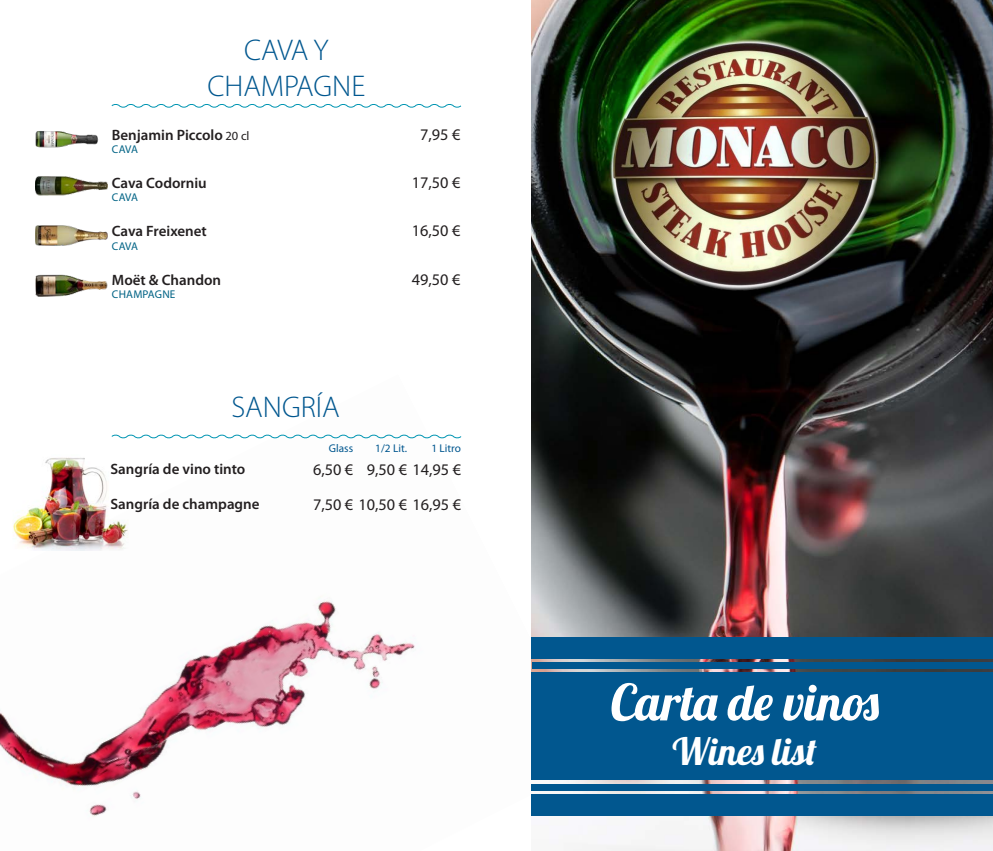
<style>
.page{position:relative;width:993px;height:851px;background:#fff}
.page>*{position:absolute;margin:0;border:0;box-sizing:border-box;transform-origin:0 0}
.t1{font:50px "Lobster 1.4";color:#fff}
.t2{font:37.5px "Lobster 1.4";color:#fff}
.t3{font:300 30px "Myriad Pro";color:#01578f}
.t4{font:16.25px "Myriad Pro";color:#231f20}
.t5{font:600 15px "Myriad Pro";color:#231f20}
.t6{font:11.25px "Myriad Pro";letter-spacing:.015em;color:#016385}
.t7{font:11.25px "Myriad Pro";color:#01578f}
.s1{font-weight:400;font-size:12.5px}
</style>
<div class="page">
<img style="left:0;top:550px;width:415px;height:267px">
<img style="left:13px;top:457px;width:115px;height:93px">
<svg style="left:111px;top:434px;width:351px;height:5px"></svg>
<svg style="left:111px;top:104px;width:351px;height:4px"></svg>
<img style="left:35px;top:225px;width:72px;height:21px">
<img style="left:35px;top:131px;width:63px;height:17px">
<img style="left:35px;top:176px;width:72px;height:20px">
<img style="left:35px;top:275px;width:72px;height:21px">
<img style="left:531px;top:0;width:461px;height:850px">
<img style="left:609px;top:39px;width:270px;height:252px">
<div style="left:531px;top:672px;width:461px;height:108px;background:#01578f"></div>
<div style="left:531px;top:637px;width:461px;height:22px;background:#01578f"></div>
<div style="left:531px;top:793px;width:461px;height:22px;background:#01578f"></div>
<div style="left:532px;top:662px;width:460px;height:7px;background:#01578f"></div>
<div style="left:531px;top:783px;width:461px;height:7px;background:#01578f"></div>
<p class="t3" style="left:244px;top:33px;width:86px">CAVA Y</p>
<p class="t3" style="left:207px;top:69px;width:159px">CHAMPAGNE</p>
<p class="t5" style="left:112px;top:126px;width:139px">Benjamin Piccolo <span class="s1">20 cl</span></p>
<p class="t6" style="left:112px;top:143px;width:28px">CAVA</p>
<p class="t5" style="left:112px;top:175px;width:96px">Cava Codorniu</p>
<p class="t6" style="left:112px;top:191px;width:28px">CAVA</p>
<p class="t5" style="left:112px;top:223px;width:96px">Cava Freixenet</p>
<p class="t6" style="left:112px;top:240px;width:28px">CAVA</p>
<p class="t5" style="left:112px;top:271px;width:111px">Moët &amp; Chandon</p>
<p class="t6" style="left:112px;top:288px;width:65px">CHAMPAGNE</p>
<p class="t3" style="left:231px;top:390px;width:110px">SANGRÍA</p>
<p class="t4" style="left:420px;top:125px;width:42px">7,95 €</p>
<p class="t4" style="left:412px;top:174px;width:50px">17,50 €</p>
<p class="t4" style="left:412px;top:222px;width:50px">16,50 €</p>
<p class="t4" style="left:412px;top:270px;width:50px">49,50 €</p>
<p class="t7" style="left:329px;top:442px;width:26px">Glass</p>
<p class="t7" style="left:375px;top:442px;width:33px">1/2 Lit.</p>
<p class="t7" style="left:431px;top:442px;width:31px">1 Litro</p>
<p class="t5" style="left:110px;top:460px;width:136px">Sangría de vino tinto</p>
<p class="t4" style="left:313px;top:460px;width:42px">6,50 €</p>
<p class="t4" style="left:367px;top:460px;width:96px">9,50 € 14,95 €</p>
<p class="t5" style="left:110px;top:495px;width:150px">Sangría de champagne</p>
<p class="t4" style="left:313px;top:495px;width:149px">7,50 € 10,50 € 16,95 €</p>
<p class="t1" style="left:610px;top:670px;width:270px">Carta de vinos</p>
<p class="t2" style="left:672px;top:727px;width:146px">Wines list</p>
</div>
